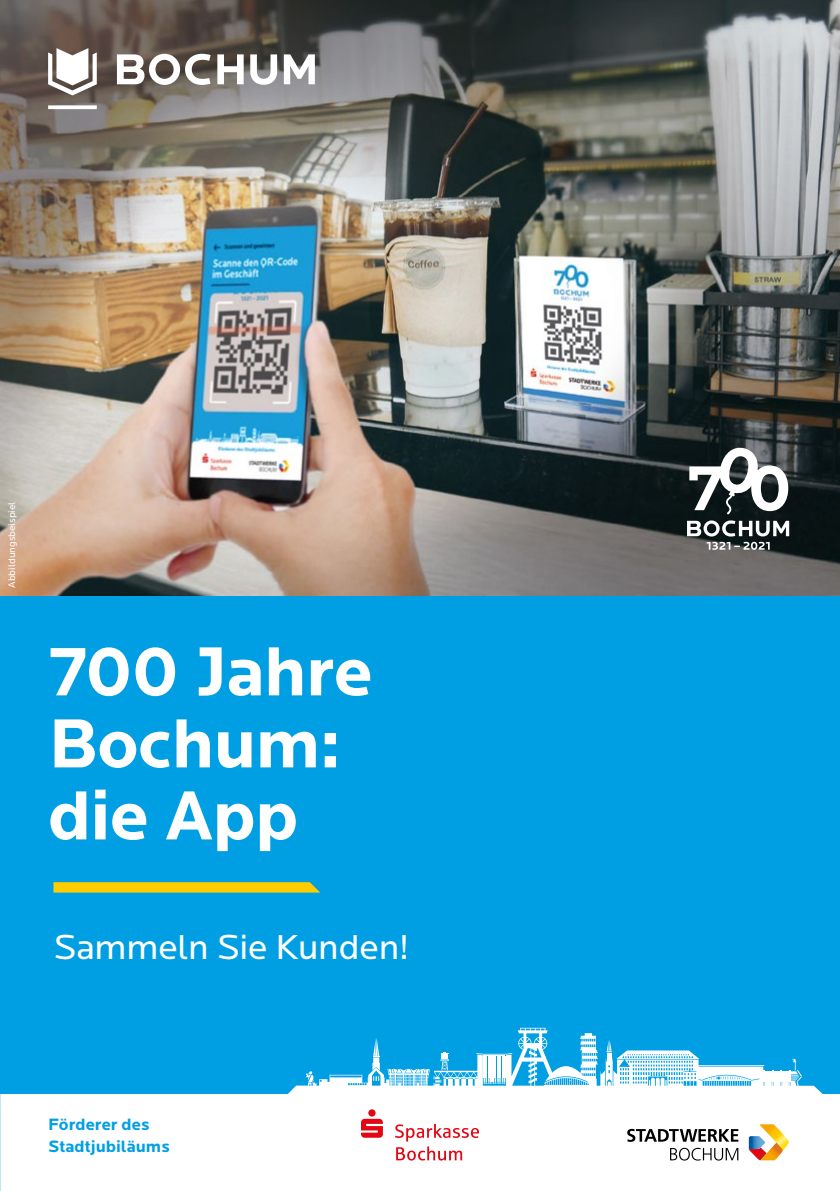
<style>
.page{position:relative;width:840px;height:1191px;background:#fff}
.page>*{position:absolute;margin:0;border:0;box-sizing:border-box;transform-origin:0 0}
.t1{font:700 72px/72px "Locator";letter-spacing:-.015em;color:#fff}
.t2{font:36px "Locator";letter-spacing:-.005em;color:#fff}
.t3{font:700 17px/22px "Locator";color:#009fe3}
.t4{font:10px "Locator";color:#fff}
</style>
<div class="page">
<div style="left:0;top:595px;width:839px;height:499px;background:#009fe3"></div>
<img style="left:0;top:0;width:839px;height:595px">
<svg style="left:48px;top:48px;width:267px;height:61px"></svg>
<svg style="left:53px;top:882px;width:267px;height:10px;background:#f5ca08"></svg>
<svg style="left:288px;top:1027px;width:535px;height:67px"></svg>
<svg style="left:748px;top:1124px;width:40px;height:36px"></svg>
<svg style="left:670px;top:1147px;width:68px;height:13px"></svg>
<svg style="left:627px;top:1128px;width:111px;height:13px"></svg>
<svg style="left:361px;top:1109px;width:21px;height:28px"></svg>
<svg style="left:395px;top:1123px;width:84px;height:38px"></svg>
<svg style="left:686px;top:445px;width:102px;height:105px"></svg>
<p class="t4" style="left:7px;top:588px;width:88px;rotate:-90deg">Abbildungsbeispiel</p>
<h1 class="t1" style="left:48px;top:637px;width:326px">700 Jahre<br>Bochum: die App</h1>
<h2 class="t2" style="left:53px;top:928px;width:357px">Sammeln Sie Kunden!</h2>
<p class="t3" style="left:48px;top:1114px;width:123px">Förderer des<br>Stadtjubiläums</p>
</div>
